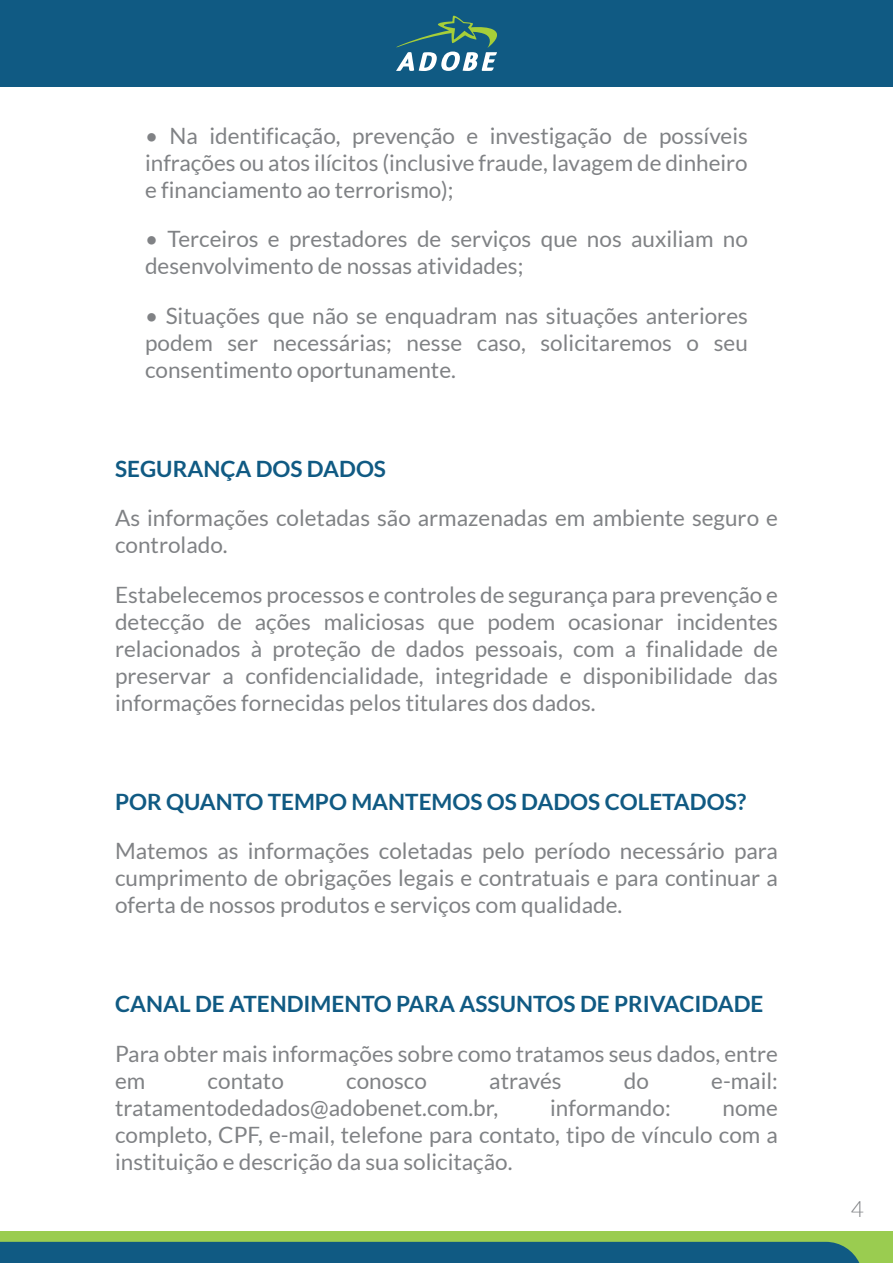
<style>
.page{position:relative;width:893px;height:1263px;background:#fff}
.page>*{position:absolute;margin:0;border:0;box-sizing:border-box;transform-origin:0 0}
.t1{font:22.5px/27px "Lato";color:#808285;text-align:justify}
.t2{font:700 22.5px "Lato";color:#105a83}
.t3{font:300 22.5px "Lato";color:#808285}
</style>
<div class="page">
<div style="left:0;top:1231px;width:893px;height:32px;background:#9acc50"></div>
<div style="left:0;top:1242px;width:859px;height:21px;background:#105a83"></div>
<div style="left:0;top:0;width:893px;height:87px;background:#105a83"></div>
<svg style="left:396px;top:16px;width:101px;height:55px"></svg>
<p class="t1" style="left:145px;top:122px;width:604px">• Na identificação, prevenção e investigação de possíveis infrações ou atos ilícitos (inclusive fraude, lavagem de dinheiro e financiamento ao terrorismo);</p>
<p class="t1" style="left:145px;top:225px;width:604px">• Terceiros e prestadores de serviços que nos auxiliam no desenvolvimento de nossas atividades;</p>
<p class="t1" style="left:145px;top:302px;width:604px">• Situações que não se enquadram nas situações anteriores podem ser necessárias; nesse caso, solicitaremos o seu consentimento oportunamente.</p>
<p class="t2" style="left:115px;top:455px;width:272px">SEGURANÇA DOS DADOS</p>
<p class="t1" style="left:115px;top:504px;width:664px">As informações coletadas são armazenadas em ambiente seguro e controlado.</p>
<p class="t1" style="left:115px;top:581px;width:664px">Estabelecemos processos e controles de segurança para prevenção e detecção de ações maliciosas que podem ocasionar incidentes relacionados à proteção de dados pessoais, com a finalidade de preservar a confidencialidade, integridade e disponibilidade das informações fornecidas pelos titulares dos dados.</p>
<p class="t2" style="left:115px;top:788px;width:633px">POR QUANTO TEMPO MANTEMOS OS DADOS COLETADOS?</p>
<p class="t1" style="left:115px;top:837px;width:664px">Matemos as informações coletadas pelo período necessário para cumprimento de obrigações legais e contratuais e para continuar a oferta de nossos produtos e serviços com qualidade.</p>
<p class="t2" style="left:115px;top:991px;width:650px">CANAL DE ATENDIMENTO PARA ASSUNTOS DE PRIVACIDADE</p>
<p class="t1" style="left:115px;top:1040px;width:664px">Para obter mais informações sobre como tratamos seus dados, entre em</p>
<p class="t1" style="left:208px;top:1067px;width:78px">contato</p>
<p class="t1" style="left:346px;top:1067px;width:82px">conosco</p>
<p class="t1" style="left:489px;top:1067px;width:74px">através</p>
<p class="t1" style="left:624px;top:1067px;width:27px">do</p>
<p class="t1" style="left:711px;top:1067px;width:68px">e-mail:</p>
<p class="t1" style="left:115px;top:1094px;width:385px">tratamentodedados@adobenet.com.br,</p>
<p class="t1" style="left:550px;top:1094px;width:122px">informando:</p>
<p class="t1" style="left:115px;top:1094px;width:664px;text-indent:607px">nome completo, CPF, e-mail, telefone para contato, tipo de vínculo com a instituição e descrição da sua solicitação.</p>
<p class="t3" style="left:851px;top:1197px;width:15px">4</p>
</div>
